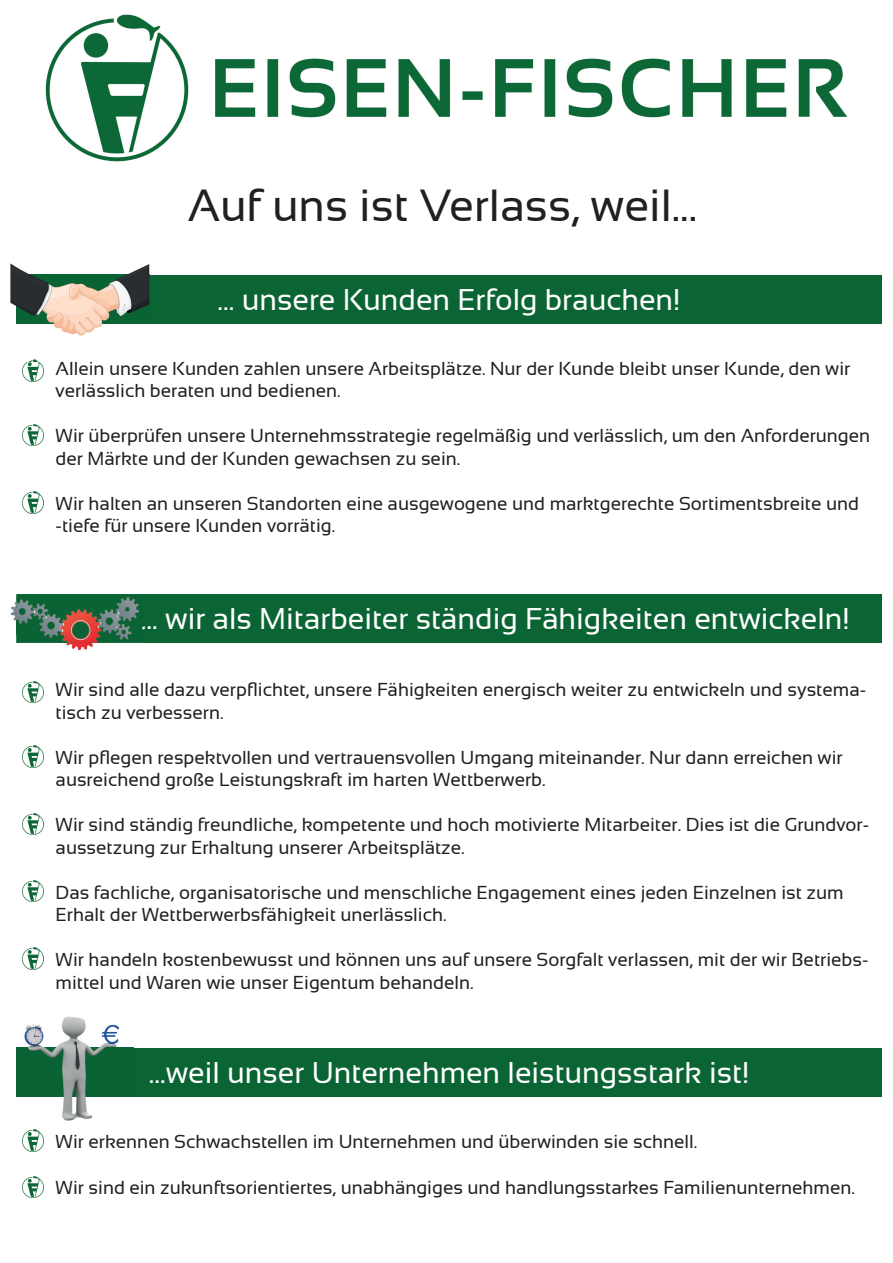
<style>
.page{position:relative;width:893px;height:1263px;background:#fff}
.page>*{position:absolute;margin:0;border:0;box-sizing:border-box;transform-origin:0 0}
.t1{font:45px "Sansation";color:#231f20}
.t2{font:30px "Sansation";color:#fff}
.t3{font:18.75px/22.5px "Sansation";color:#231f20}
</style>
<div class="page">
<img style="left:45px;top:14px;width:803px;height:148px">
<div style="left:16px;top:275px;width:865px;height:48px;background:#0b6434"></div>
<div style="left:16px;top:594px;width:865px;height:49px;background:#0b6434"></div>
<div style="left:16px;top:1048px;width:865px;height:48px;background:#0b6434"></div>
<img style="left:10px;top:263px;width:140px;height:97px">
<img style="left:16px;top:275px;width:134px;height:48px">
<img style="left:10px;top:601px;width:83px;height:50px">
<img style="left:16px;top:594px;width:128px;height:49px">
<img style="left:16px;top:608px;width:128px;height:27px">
<img style="left:23px;top:361px;width:21px;height:20px">
<img style="left:23px;top:424px;width:21px;height:22px">
<img style="left:23px;top:492px;width:21px;height:21px">
<img style="left:23px;top:681px;width:21px;height:22px">
<img style="left:23px;top:746px;width:21px;height:21px">
<img style="left:23px;top:813px;width:21px;height:22px">
<img style="left:23px;top:880px;width:21px;height:22px">
<img style="left:23px;top:948px;width:21px;height:21px">
<img style="left:23px;top:1130px;width:21px;height:21px">
<img style="left:23px;top:1176px;width:21px;height:22px">
<img style="left:16px;top:1016px;width:118px;height:105px">
<img style="left:16px;top:1048px;width:118px;height:48px">
<h1 class="t1" style="left:188px;top:180px;width:511px">Auf uns ist Verlass, weil...</h1>
<h2 class="t2" style="left:218px;top:283px;width:464px">... unsere Kunden Erfolg brauchen!</h2>
<p class="t3" style="left:56px;top:357px;width:796px">Allein unsere Kunden zahlen unsere Arbeitsplätze. Nur der Kunde bleibt unser Kunde, den wir verlässlich beraten und bedienen.</p>
<p class="t3" style="left:56px;top:425px;width:816px">Wir überprüfen unsere Unternehmsstrategie regelmäßig und verlässlich, um den Anforderungen der Märkte und der Kunden gewachsen zu sein.</p>
<p class="t3" style="left:56px;top:492px;width:805px">Wir halten an unseren Standorten eine ausgewogene und marktgerechte Sortimentsbreite und -tiefe für unsere Kunden vorrätig.</p>
<h2 class="t2" style="left:141px;top:602px;width:710px">... wir als Mitarbeiter ständig Fähigkeiten entwickeln!</h2>
<p class="t3" style="left:56px;top:679px;width:812px">Wir sind alle dazu verpflichtet, unsere Fähigkeiten energisch weiter zu entwickeln und systema&shy;tisch zu verbessern.</p>
<p class="t3" style="left:56px;top:746px;width:789px">Wir pflegen respektvollen und vertrauensvollen Umgang miteinander. Nur dann erreichen wir ausreichend große Leistungskraft im harten Wettberwerb.</p>
<p class="t3" style="left:56px;top:814px;width:815px">Wir sind ständig freundliche, kompetente und hoch motivierte Mitarbeiter. Dies ist die Grundvor&shy;aussetzung zur Erhaltung unserer Arbeitsplätze.</p>
<p class="t3" style="left:56px;top:881px;width:789px">Das fachliche, organisatorische und menschliche Engagement eines jeden Einzelnen ist zum<br>Erhalt der Wettberwerbsfähigkeit unerlässlich.</p>
<p class="t3" style="left:56px;top:949px;width:814px">Wir handeln kostenbewusst und können uns auf unsere Sorgfalt verlassen, mit der wir Betriebs&shy;mittel und Waren wie unser Eigentum behandeln.</p>
<h2 class="t2" style="left:149px;top:1056px;width:602px">...weil unser Unternehmen leistungsstark ist!</h2>
<p class="t3" style="left:56px;top:1131px;width:643px">Wir erkennen Schwachstellen im Unternehmen und überwinden sie schnell.</p>
<p class="t3" style="left:56px;top:1176px;width:801px">Wir sind ein zukunftsorientiertes, unabhängiges und handlungsstarkes Familienunternehmen.</p>
</div>
